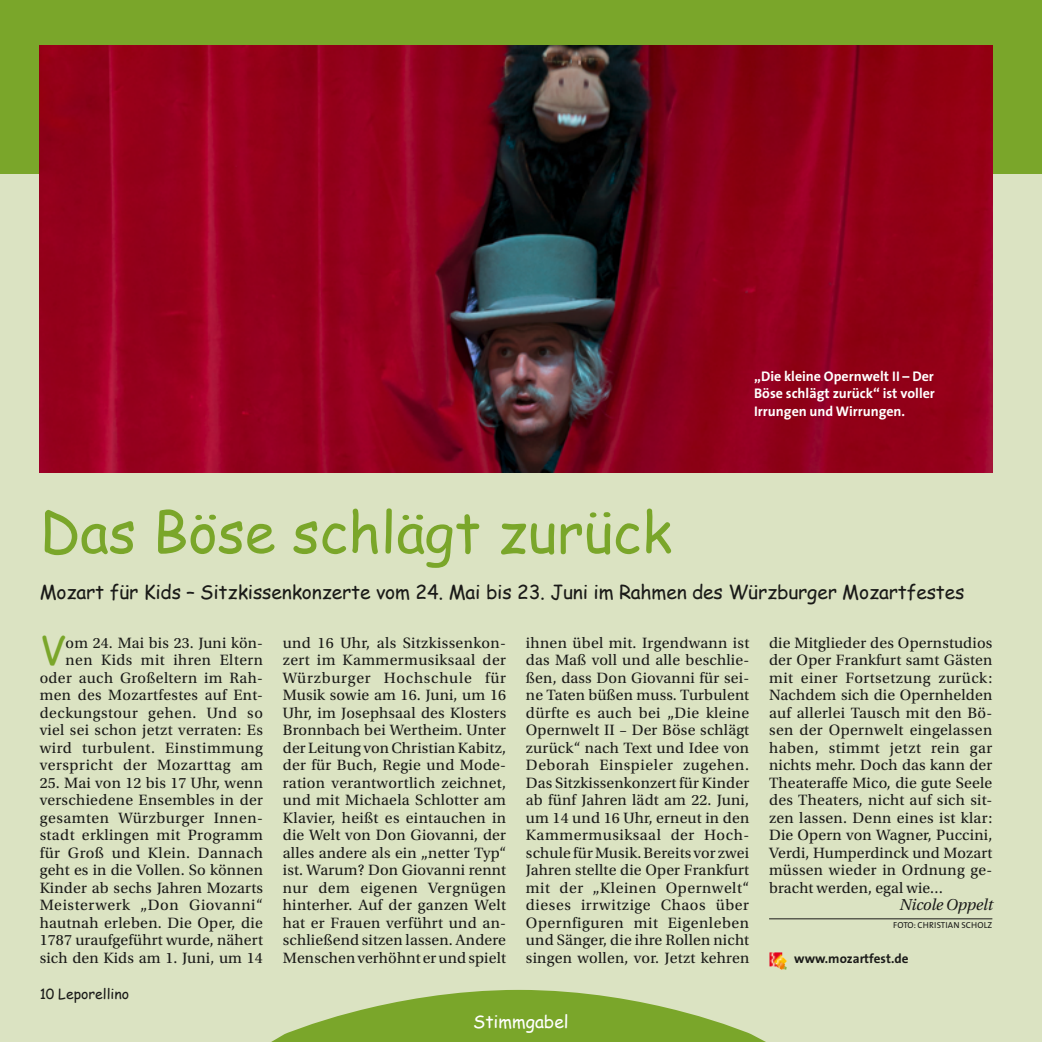
<style>
.page{position:relative;width:1042px;height:1042px;background:#dbe3c2}
.page>*{position:absolute;margin:0;border:0;box-sizing:border-box;transform-origin:0 0}
.t1{font:56px "Comic Sans MS";color:#7aa62a}
.t2{font:39.38px "Comic Sans MS";color:#7aa62a}
.t3{font:19.25px "Comic Sans MS";letter-spacing:-.01em;color:#1a1a18}
.t4{font:17.5px "Comic Sans MS";color:#fff}
.t5{font:15.75px/17.5px "Utopia Std";letter-spacing:.015em;color:#1a1a18;text-align:justify}
.t6{font:italic 15.75px "Utopia";letter-spacing:-.01em;color:#1a1a18}
.t7{font:700 14px/17.5px "The Sans";color:#fff;text-align:justify}
.t8{font:14px "Comic Sans MS";color:#1a1a18}
.t9{font:700 13.12px "The Sans";color:#1a1a18}
.t10{font:8.75px "The Sans";letter-spacing:.015em;color:#1a1a18}
</style>
<div class="page">
<div style="left:0;top:0;width:1042px;height:174px;background:#7aa62a"></div>
<img style="left:40px;top:45px;width:952px;height:427px">
<svg style="left:271px;top:990px;width:495px;height:52px"></svg>
<hr style="left:769px;top:918px;width:223px;height:1px;background:#1a1a18">
<img style="left:769px;top:952px;width:18px;height:18px">
<p class="t7" style="left:754px;top:367px;width:182px">„Die kleine Opernwelt II – Der Böse schlägt zurück“ ist voller Irrungen und Wirrungen.</p>
<h1 class="t1" style="left:40px;top:491px;width:634px">Das Böse schlägt zurück</h1>
<p class="t3" style="left:40px;top:577px;width:926px">Mozart für Kids – Sitzkissenkonzerte vom 24. Mai bis 23. Juni im Rahmen des Würzburger Mozartfestes</p>
<h2 class="t2" style="left:40px;top:622px;width:27px">V</h2>
<p class="t5" style="left:40px;top:634px;width:225px;text-align:right">om 24. Mai bis 23. Juni kön&shy;nen Kids mit ihren Eltern oder auch Großeltern im Rah&shy;men des Mozartfestes auf Ent&shy;deckungstour gehen. Und so viel sei schon jetzt verraten: Es wird turbulent. Einstimmung verspricht der Mozarttag am</p>
<p class="t5" style="left:40px;top:774px;width:225px">25. Mai von 12 bis 17 Uhr, wenn verschiedene Ensembles in der gesamten Würzburger Innen&shy;stadt erklingen mit Programm für Groß und Klein. Dannach geht es in die Vollen. So können Kinder ab sechs Jahren Mozarts Meisterwerk „Don Giovanni“ hautnah erleben. Die Oper, die 1787 uraufgeführt wurde, nähert sich den Kids am 1. Juni, um 14</p>
<p class="t8" style="left:40px;top:983px;width:91px">10 Leporellino</p>
<p class="t5" style="left:283px;top:634px;width:225px">und 16 Uhr, als Sitzkissenkon&shy;zert im Kammermusiksaal der Würzburger Hochschule für Musik sowie am 16. Juni, um 16<br>Uhr, im Josephsaal des Klosters Bronnbach bei Wertheim. Unter der Leitung von Christian Kabitz, der für Buch, Regie und Mode&shy;ration verantwortlich zeichnet, und mit Michaela Schlotter am Klavier, heißt es eintauchen in die Welt von Don Giovanni, der alles andere als ein „netter Typ“ ist. Warum? Don Giovanni rennt nur dem eigenen Vergnügen hinterher. Auf der ganzen Welt hat er Frauen verführt und an&shy;schließend sitzen lassen. Andere Menschen verhöhnt er und spielt</p>
<p class="t5" style="left:526px;top:634px;width:225px">ihnen übel mit. Irgendwann ist das Maß voll und alle beschlie&shy;ßen, dass Don Giovanni für sei&shy;ne Taten büßen muss. Turbulent dürfte es auch bei „Die kleine Opernwelt II – Der Böse schlägt zurück“ nach Text und Idee von Deborah Einspieler zugehen.<br>Das Sitzkissenkonzert für Kinder ab fünf Jahren lädt am 22. Juni, um 14 und 16 Uhr, erneut in den Kammermusiksaal der Hoch&shy;schule für Musik. Bereits vor zwei Jahren stellte die Oper Frankfurt mit der „Kleinen Opernwelt“ dieses irrwitzige Chaos über Opernfiguren mit Eigenleben und Sänger, die ihre Rollen nicht singen wollen, vor. Jetzt kehren</p>
<p class="t5" style="left:769px;top:634px;width:225px">die Mitglieder des Opernstudios der Oper Frankfurt samt Gästen mit einer Fortsetzung zurück:<br>Nachdem sich die Opernhelden auf allerlei Tausch mit den Bö&shy;sen der Opernwelt eingelassen haben, stimmt jetzt rein gar nichts mehr. Doch das kann der Theateraffe Mico, die gute Seele des Theaters, nicht auf sich sit&shy;zen lassen. Denn eines ist klar:<br>Die Opern von Wagner, Puccini, Verdi, Humperdinck und Mozart müssen wieder in Ordnung ge&shy;bracht werden, egal wie…</p>
<p class="t6" style="left:899px;top:896px;width:95px">Nicole Oppelt</p>
<p class="t10" style="left:893px;top:917px;width:101px">FOTO: CHRISTIAN SCHOLZ</p>
<p class="t9" style="left:794px;top:947px;width:116px">www.mozartfest.de</p>
<p class="t4" style="left:473px;top:1008px;width:97px">Stimmgabel</p>
</div>
